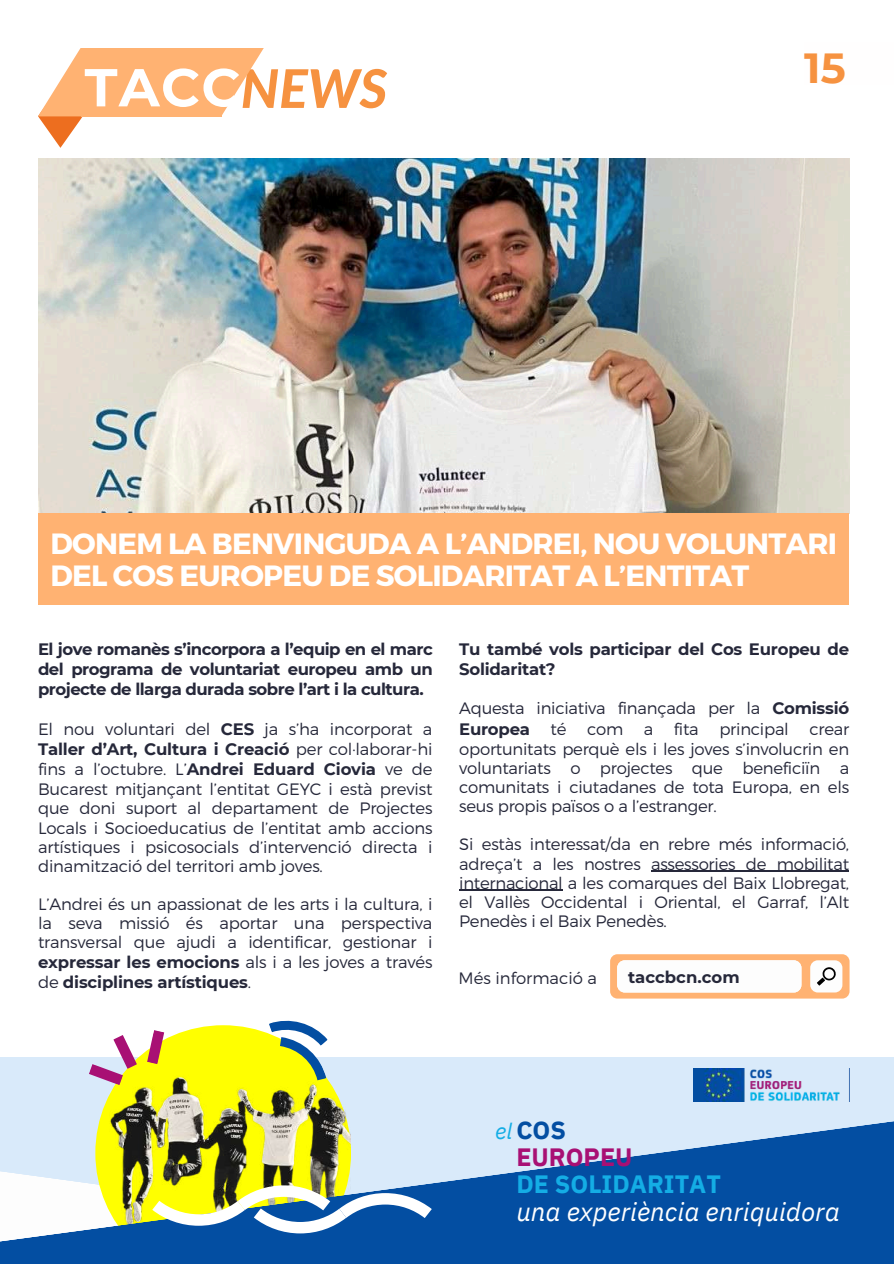
<style>
.page{position:relative;width:894px;height:1264px;background:#fff}
.page>*{position:absolute;margin:0;border:0;box-sizing:border-box;transform-origin:0 0}
.t1{font:700 53.25px "Montserrat";color:#fff}
.t2{font:700 42px "Montserrat";color:#f69240}
.t3{font:700 29.25px/31.5px "Montserrat";letter-spacing:-.025em;color:#fff}
.t4{font:italic 25.95px "IBM Plex Sans";color:#fff}
.t5{font:700 25.05px "IBM Plex Sans";color:#14ade5}
.t6{font:700 25.05px "IBM Plex Sans";color:#a81074}
.t7{font:700 25.05px "IBM Plex Sans";color:#034ea2}
.t8{font:300 16.5px/19.6px "Montserrat";letter-spacing:-.01em;color:#26283a;text-align:justify}
.t9{font:700 16.5px/20.2px "Montserrat";letter-spacing:-.015em;color:#26283a;text-align:justify}
.s1{font-family:"Lato";font-weight:800;font-style:italic;color:#f69240}
.s2{font-weight:700}
.s3{font-weight:400;font-style:italic;font-size:22.2px;color:#14ade5}
</style>
<div class="page">
<div style="left:81px;top:48px;width:140px;height:68px;background:#ffb272"></div>
<svg style="left:221px;top:48px;width:43px;height:68px"></svg>
<svg style="left:38px;top:48px;width:85px;height:100px"></svg>
<img style="left:39px;top:158px;width:810px;height:356px">
<div style="left:38px;top:513px;width:810px;height:92px;background:#ffb272"></div>
<svg style="left:610px;top:954px;width:239px;height:44px"></svg>
<div style="left:617px;top:960px;width:184px;height:32px;background:#fdfdfd;border-radius:8px"></div>
<hr style="left:651px;top:870px;width:197px;height:1px;background:#26283a">
<hr style="left:459px;top:889px;width:103px;height:2px;background:#26283a">
<div style="left:0;top:1057px;width:893px;height:206px;background:#d9eafa"></div>
<svg style="left:99px;top:1025px;width:229px;height:95px"></svg>
<img style="left:104px;top:1040px;width:243px;height:80px">
<svg style="left:269px;top:1020px;width:58px;height:60px"></svg>
<svg style="left:147px;top:1030px;width:17px;height:34px"></svg>
<svg style="left:89px;top:1034px;width:48px;height:51px"></svg>
<svg style="left:0;top:1120px;width:893px;height:143px;fill:#034ea2"></svg>
<svg style="left:152px;top:1185px;width:279px;height:48px;background:#8aaa9e"></svg>
<img style="left:693px;top:1068px;width:147px;height:33px">
<h1 class="t1" style="left:84px;top:55px;width:304px">TACC<span class="s1">NEWS</span></h1>
<h2 class="t2" style="left:804px;top:42px;width:43px">15</h2>
<h3 class="t3" style="left:50px;top:526px;width:787px">DONEM LA BENVINGUDA A L’ANDREI, NOU VOLUNTARI<br>DEL COS EUROPEU DE SOLIDARITAT A L’ENTITAT</h3>
<p class="t9" style="left:38px;top:638px;width:396px">El jove romanès s’incorpora a l’equip en el marc del programa de voluntariat europeu amb un projecte de llarga durada sobre l’art i la cultura.</p>
<p class="t8" style="left:38px;top:718px;width:396px">El nou voluntari del <span class="s2">CES</span> ja s’ha incorporat a <span class="s2">Taller d’Art, Cultura i Creació</span> per col·laborar-hi fins a l’octubre. L’<span class="s2">Andrei Eduard Ciovia</span> ve de Bucarest mitjançant l’entitat GEYC i està previst que doni suport al departament de Projectes Locals i Socioeducatius de l’entitat amb accions artístiques i psicosocials d’intervenció directa i dinamització del territori amb joves.</p>
<p class="t8" style="left:38px;top:893px;width:396px">L’Andrei és un apassionat de les arts i la cultura, i la seva missió és aportar una perspectiva transversal que ajudi a identificar, gestionar i <span class="s2">expressar les emocions</span> als i a les joves a través de <span class="s2">disciplines artístiques</span>.</p>
<p class="t9" style="left:459px;top:638px;width:391px">Tu també vols participar del Cos Europeu de<br>Solidaritat?</p>
<p class="t8" style="left:459px;top:697px;width:391px">Aquesta iniciativa finançada per la <span class="s2">Comissió Europea</span> té com a fita principal crear oportunitats perquè els i les joves s’involucrin en voluntariats o projectes que beneficiïn a comunitats i ciutadanes de tota Europa, en els seus propis països o a l’estranger.</p>
<p class="t8" style="left:459px;top:834px;width:391px;line-height:19.2px">Si estàs interessat/da en rebre més informació, adreça’t a les nostres assessories de mobilitat internacional a les comarques del Baix Llobregat, el Vallès Occidental i Oriental, el Garraf, l’Alt Penedès i el Baix Penedès.</p>
<p class="t8" style="left:458px;top:967px;width:140px">Més informació a</p>
<p class="t9" style="left:628px;top:967px;width:113px">taccbcn.com</p>
<h3 class="t7" style="left:495px;top:1113px;width:72px"><span class="s3">el</span> COS</h3>
<h3 class="t6" style="left:516px;top:1140px;width:118px">EUROPEU</h3>
<h3 class="t5" style="left:516px;top:1166px;width:206px">DE SOLIDARITAT</h3>
<h3 class="t4" style="left:516px;top:1194px;width:325px">una experiència enriquidora</h3>
</div>
